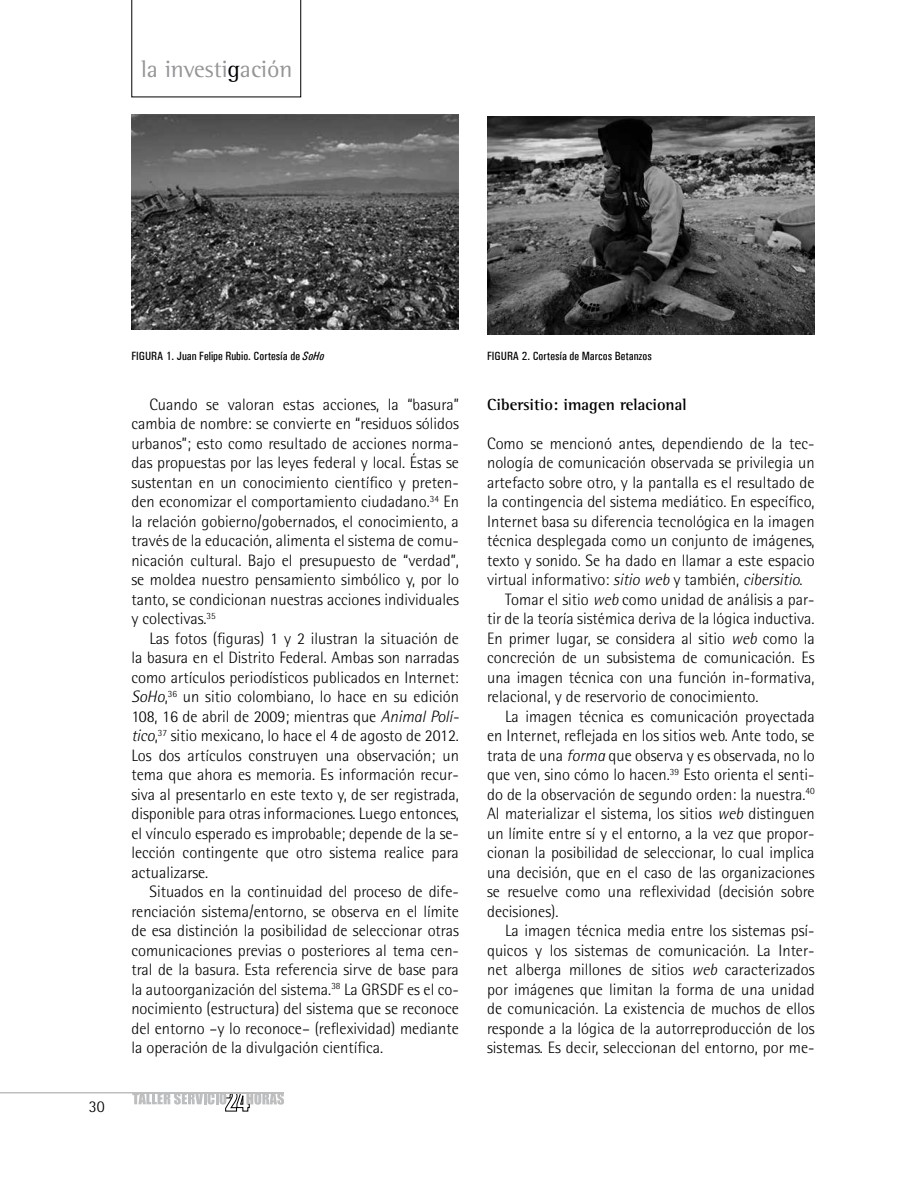
<style>
.page{position:relative;width:918px;height:1188px;background:#fff}
.page>*{position:absolute;margin:0;border:0;box-sizing:border-box;transform-origin:0 0}
.t1{font:24px "Rotis Semi Serif";color:#939598}
.t2{font:300 16.5px/19.5px "Rotis Semi Sans";color:#000;text-align:justify}
.t3{font:700 16.5px "Rotis Semi Serif";color:#000}
.t4{font:500 condensed 12px "Univers";color:#000}
.s1{color:#000}
.s2{font-style:italic}
</style>
<div class="page">
<svg style="left:131px;top:0;width:170px;height:97px"></svg>
<svg style="left:132px;top:1094px;width:152px;height:17px"></svg>
<hr style="left:0;top:1092px;width:284px;height:2px;background:#bcbec0">
<img style="left:131px;top:115px;width:328px;height:215px">
<img style="left:487px;top:117px;width:328px;height:218px">
<h1 class="t1" style="left:141px;top:55px;width:153px">la investi<span class="s1">g</span>ación</h1>
<p class="t2" style="left:89px;top:1096px;width:17px">30</p>
<p class="t4" style="left:131px;top:349px;width:194px">FIGURA 1. Juan Felipe Rubio. Cortesía de <span class="s2">SoHo</span></p>
<p class="t4" style="left:487px;top:349px;width:166px">FIGURA 2. Cortesía de Marcos Betanzos</p>
<p class="t2" style="left:131px;top:394px;width:329px;text-indent:18px">Cuando se valoran estas acciones, la “basura” cambia de nombre: se convierte en “residuos sólidos urbanos”; esto como resultado de acciones norma&shy;das propuestas por las leyes federal y local. Éstas se sustentan en un conocimiento científico y preten&shy;den economizar el comportamiento ciudadano.<sup>34</sup> En la relación gobierno/gobernados, el conocimiento, a través de la educación, alimenta el sistema de comu&shy;nicación cultural. Bajo el presupuesto de “verdad”, se moldea nuestro pensamiento simbólico y, por lo tanto, se condicionan nuestras acciones individuales y colectivas.<sup>35</sup></p>
<p class="t2" style="left:131px;top:628px;width:329px;text-indent:18px">Las fotos (figuras) 1 y 2 ilustran la situación de la basura en el Distrito Federal. Ambas son narradas como artículos periodísticos publicados en Internet:<br><span class="s2">SoHo</span>,<sup>36</sup> un sitio colombiano, lo hace en su edición 108, 16 de abril de 2009; mientras que <span class="s2">Animal Polí&shy;tico</span>,<sup>37</sup> sitio mexicano, lo hace el 4 de agosto de 2012.<br>Los dos artículos construyen una observación; un tema que ahora es memoria. Es información recur&shy;siva al presentarlo en este texto y, de ser registrada, disponible para otras informaciones. Luego entonces, el vínculo esperado es improbable; depende de la se&shy;lección contingente que otro sistema realice para actualizarse.</p>
<p class="t2" style="left:131px;top:882px;width:329px;text-indent:18px">Situados en la continuidad del proceso de dife&shy;renciación sistema/entorno, se observa en el límite de esa distinción la posibilidad de seleccionar otras comunicaciones previas o posteriores al tema cen&shy;tral de la basura. Esta referencia sirve de base para la autoorganización del sistema.<sup>38</sup> La GRSDF es el co&shy;nocimiento (estructura) del sistema que se reconoce del entorno –y lo reconoce– (reflexividad) mediante la operación de la divulgación científica.</p>
<p class="t3" style="left:487px;top:394px;width:201px">Cibersitio: imagen relacional</p>
<p class="t2" style="left:487px;top:433px;width:329px">Como se mencionó antes, dependiendo de la tec-</p>
<p class="t2" style="left:487px;top:453px;width:329px">nología de comunicación observada se privilegia un</p>
<p class="t2" style="left:487px;top:472px;width:329px">artefacto sobre otro, y la pantalla es el resultado de</p>
<p class="t2" style="left:487px;top:492px;width:329px">la contingencia del sistema mediático. En específico,</p>
<p class="t2" style="left:487px;top:511px;width:329px">Internet basa su diferencia tecnológica en la imagen</p>
<p class="t2" style="left:487px;top:531px;width:329px">técnica desplegada como un conjunto de imágenes,</p>
<p class="t2" style="left:487px;top:550px;width:329px">texto y sonido. Se ha dado en llamar a este espacio</p>
<p class="t2" style="left:487px;top:570px;width:317px">virtual informativo: <span class="s2">sitio web</span> y también, <span class="s2">cibersitio</span>.</p>
<p class="t2" style="left:505px;top:589px;width:311px">Tomar el sitio <span class="s2">web</span> como unidad de análisis a par-</p>
<p class="t2" style="left:487px;top:609px;width:329px">tir de la teoría sistémica deriva de la lógica inductiva.</p>
<p class="t2" style="left:487px;top:628px;width:329px">En primer lugar, se considera al sitio <span class="s2">web</span> como la</p>
<p class="t2" style="left:487px;top:648px;width:329px">concreción de un subsistema de comunicación. Es</p>
<p class="t2" style="left:487px;top:667px;width:329px">una imagen técnica con una función in-formativa,</p>
<p class="t2" style="left:487px;top:687px;width:273px">relacional, y de reservorio de conocimiento.</p>
<p class="t2" style="left:505px;top:706px;width:311px">La imagen técnica es comunicación proyectada</p>
<p class="t2" style="left:487px;top:726px;width:329px">en Internet, reflejada en los sitios web. Ante todo, se</p>
<p class="t2" style="left:487px;top:745px;width:329px">trata de una <span class="s2">forma</span> que observa y es observada, no lo</p>
<p class="t2" style="left:487px;top:765px;width:329px">que ven, sino cómo lo hacen.<sup>39</sup> Esto orienta el senti-</p>
<p class="t2" style="left:487px;top:784px;width:329px">do de la observación de segundo orden: la nuestra.<sup>40</sup></p>
<p class="t2" style="left:487px;top:804px;width:329px">Al materializar el sistema, los sitios <span class="s2">web</span> distinguen</p>
<p class="t2" style="left:487px;top:823px;width:329px">un límite entre sí y el entorno, a la vez que propor-</p>
<p class="t2" style="left:487px;top:843px;width:329px">cionan la posibilidad de seleccionar, lo cual implica</p>
<p class="t2" style="left:487px;top:862px;width:329px">una decisión, que en el caso de las organizaciones</p>
<p class="t2" style="left:487px;top:882px;width:329px">se resuelve como una reflexividad (decisión sobre</p>
<p class="t2" style="left:487px;top:901px;width:73px">decisiones).</p>
<p class="t2" style="left:505px;top:921px;width:311px">La imagen técnica media entre los sistemas psí-</p>
<p class="t2" style="left:487px;top:940px;width:329px">quicos y los sistemas de comunicación. La Inter-</p>
<p class="t2" style="left:487px;top:960px;width:329px">net alberga millones de sitios <span class="s2">web</span> caracterizados</p>
<p class="t2" style="left:487px;top:979px;width:329px">por imágenes que limitan la forma de una unidad</p>
<p class="t2" style="left:487px;top:999px;width:329px">de comunicación. La existencia de muchos de ellos</p>
<p class="t2" style="left:487px;top:1018px;width:329px">responde a la lógica de la autorreproducción de los</p>
<p class="t2" style="left:487px;top:1038px;width:329px">sistemas. Es decir, seleccionan del entorno, por me-</p>
</div>
